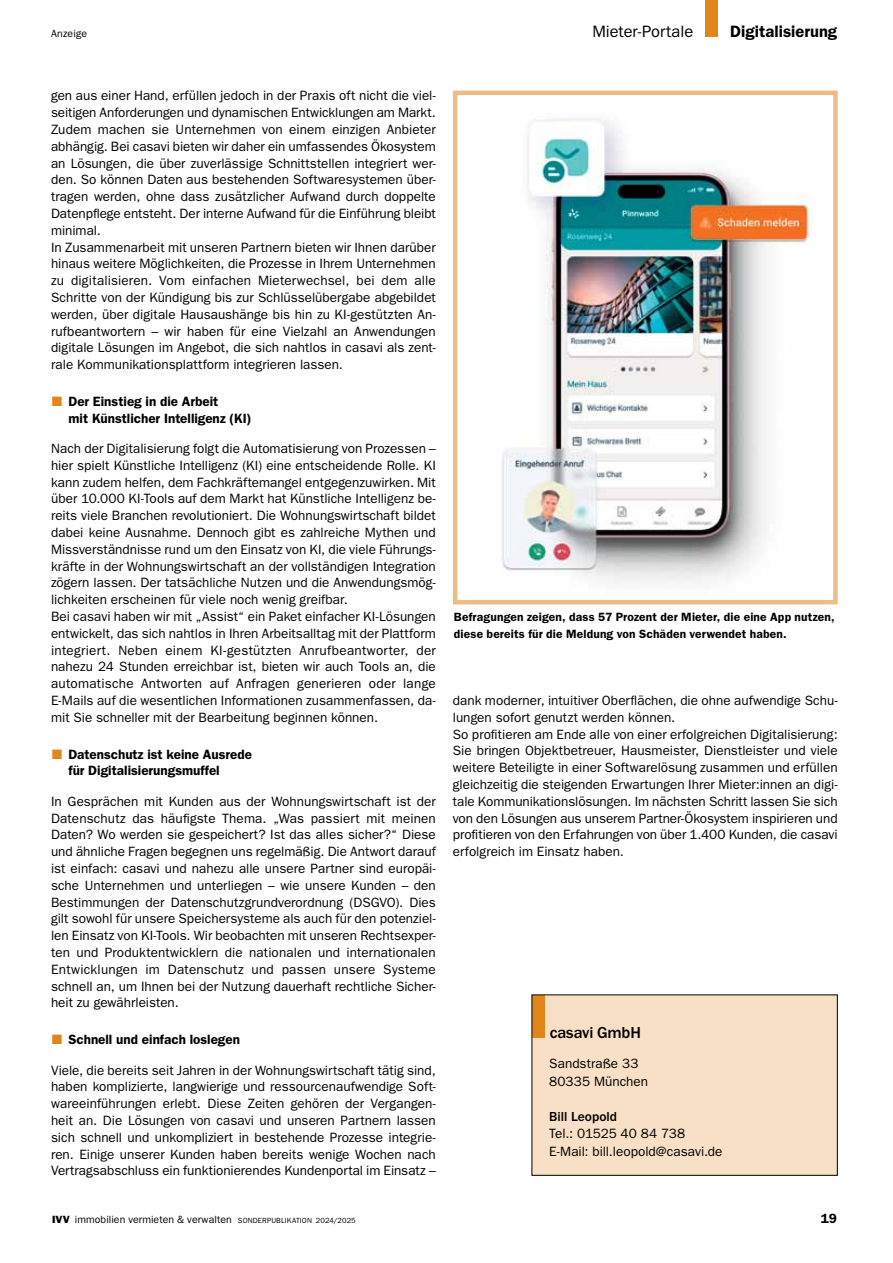
<style>
.page{position:relative;width:893px;height:1263px;background:#fff}
.page>*{position:absolute;margin:0;border:0;box-sizing:border-box;transform-origin:0 0}
.t1{font:600 16.5px "ITC Franklin Gothic Std";color:#000}
.t2{font:16.5px "ITC Franklin Gothic Std";color:#000}
.t3{font:500 16.5px "ITC Franklin Gothic Std";letter-spacing:-.005em;color:#000}
.t4{font:13.5px/16.8px "ITC Franklin Gothic Std";color:#000}
.t5{font:600 13.5px/16.8px "ITC Franklin Gothic Std";color:#000}
.t6{font:500 13.5px "ITC Franklin Gothic Std";color:#000}
.t7{font:600 12px/16.8px "ITC Franklin Gothic Std";letter-spacing:.015em;color:#000}
.t8{font:10.5px "ITC Franklin Gothic Std";letter-spacing:.01em;color:#000}
.s1{color:#e0861b}
.s2{font-family:"ITC Franklin Gothic Std Hvy"}
.s3{font-size:7.5px}
</style>
<div class="page">
<div style="left:532px;top:995px;width:305px;height:180px;background:#f8e0c6"></div>
<div style="left:532px;top:995px;width:13px;height:43px;background:#e0861b"></div>
<div style="left:531px;top:994px;width:307px;height:182px;border:1px solid #000"></div>
<img style="left:469px;top:118px;width:355px;height:487px">
<div style="left:453px;top:91px;width:385px;height:513px;border:4px solid #efbc83"></div>
<p class="t8" style="left:51px;top:27px;width:38px">Anzeige</p>
<p class="t2" style="left:592px;top:22px;width:102px">Mieter-Portale</p>
<p class="t1" style="left:730px;top:21px;width:108px">Digitalisierung</p>
<p class="t4" style="left:51px;top:87px;width:386px">gen aus einer Hand, erfüllen jedoch in der Praxis oft nicht die viel&shy;seitigen Anforderungen und dynamischen Entwicklungen am Markt.<br>Zudem machen sie U nternehmen von einem einzigen Anbieter abhängig. Bei casavi bieten wir daher ein umfassendes Ökosystem an Lösungen, die über zuverlässige Schnittstellen integriert wer&shy;den. So können Daten aus bestehenden Softwaresystemen über&shy;tragen werden, ohne dass zusätzlicher Aufwand durch doppelte Datenpflege entsteht. Der interne Aufwand für die Einführung bleibt minimal.<br>I n Zusammenarbeit mit unseren Partnern bieten wir I hnen darüber hinaus weitere Möglichkeiten, die Prozesse in I hrem U nternehmen zu digitalisieren. Vom einfachen Mieterwechsel, bei dem alle Schritte von der Kündigung bis zur Schlüsselübergabe abgebildet werden, über digitale Hausaushänge bis hin zu KI-gestützten An&shy;rufbeantwortern – wir haben für eine Vielzahl an Anwendungen digitale Lösungen im Angebot, die sich nahtlos in casavi als zent&shy;rale Kommunikationsplattform integrieren lassen.</p>
<p class="t5" style="left:69px;top:393px;width:185px;text-indent:-17px"><span class="s1">■</span> Der Einstieg in die Arbeit<br>mit Künstlicher Intelligenz (KI)</p>
<p class="t4" style="left:51px;top:440px;width:386px">Nach der Digitalisierung folgt die Automatisierung von Prozessen – hier spielt Künstliche I ntelligenz (KI) eine entscheidende Rolle. --KI kann zudem helfen, dem Fachkräftemangel entgegenzuwirken. Mit über 10.000 KI-Tools auf dem Markt hat Künstliche I ntelligenz be&shy;reits viele Branchen revolutioniert. Die Wohnungswirtschaft bildet dabei keine Ausnahme. Dennoch gibt es zahlreiche Mythen und Missverständnisse rund um den Einsatz von KI , die viele Führungs&shy;kräfte in der Wohnungswirtschaft an der vollständigen I ntegration zögern lassen. Der tatsächliche N utzen und die Anwendungsmög&shy;lichkeiten erscheinen für viele noch wenig greifbar.<br>Bei casavi haben wir mit „Assist“ ein Paket einfacher KI-Lösungen entwickelt, das sich nahtlos in I hren Arbeitsalltag mit der Plattform integriert. N eben einem KI -gestützten Anrufbeantworter, der nahezu 24 Stunden erreichbar ist, bieten wir auch Tools an, die automatische Antworten auf Anfragen generieren oder lange -E-Mails auf die wesentlichen I nformationen zusammenfassen, da&shy;mit Sie schneller mit der Bearbeitung beginnen können.</p>
<p class="t5" style="left:69px;top:746px;width:185px;text-indent:-17px"><span class="s1">■</span> Datenschutz ist keine Ausrede für Digitalisierungsmuffel</p>
<p class="t4" style="left:51px;top:793px;width:386px;text-align:justify">I n Gesprächen mit Kunden aus der Wohnungswirtschaft ist der Datenschutz das häufigste Thema. „Was passiert mit meinen -Daten? Wo werden sie gespeichert? Ist das alles sicher?“ Diese und ähnliche Fragen begegnen uns regelmäßig. Die Antwort darauf ist einfach: casavi und nahezu alle unsere Partner sind europäi&shy;sche U nternehmen und unterliegen – wie unsere Kunden – den Bestimmungen der Datenschutzgrundverordnung (DSGVO). Dies gilt sowohl für unsere Speichersysteme als auch für den potenziel&shy;len Einsatz von KI -Tools. Wir beobachten mit unseren Rechtsexper&shy;ten und Produktentwicklern die nationalen und internationalen Entwicklungen im Datenschutz und passen unsere Systeme schnell an, um I hnen bei der N utzung dauerhaft rechtliche Sicher&shy;heit zu gewährleisten.</p>
<p class="t5" style="left:52px;top:1031px;width:190px"><span class="s1">■</span> Schnell und einfach loslegen</p>
<p class="t4" style="left:51px;top:1062px;width:386px;text-align:justify">Viele, die bereits seit Jahren in der Wohnungswirtschaft tätig sind, haben komplizierte, langwierige und ressourcenaufwendige Soft&shy;wareeinführungen erlebt. Diese Zeiten gehören der Vergangen&shy;heit an. Die Lösungen von casavi und unseren Partnern lassen sich schnell und unkompliziert in bestehende Prozesse integrie&shy;ren. -Einige unserer Kunden haben bereits wenige Wochen nach Vertragsabschluss ein funktionierendes Kundenportal im Einsatz –</p>
<p class="t8" style="left:52px;top:1213px;width:305px"><span class="s2">IVV</span> immobilien vermieten &amp; verwalten <span class="s3">sonderpublikation 2024/2025</span></p>
<p class="t7" style="left:454px;top:609px;width:382px">Befragungen zeigen, dass 57 Prozent der Mieter, die eine App nutzen, diese bereits für die Meldung von Schäden verwendet haben.</p>
<p class="t4" style="left:453px;top:692px;width:386px">dank moderner, intuitiver Oberflächen, die ohne aufwendige Schu&shy;lungen sofort genutzt werden können.<br>So profitieren am Ende alle von einer erfolgreichen Digitalisierung:<br>Sie bringen Objektbetreuer, Hausmeister, Dienstleister und viele weitere Beteiligte in einer Softwarelösung zusammen und erfüllen gleichzeitig die steigenden Erwartungen I hrer Mieter:innen an digi&shy;tale Kommunikationslösungen. I m nächsten Schritt lassen Sie sich von den Lösungen aus unserem Partner-Ökosystem inspirieren und profitieren von den Erfahrungen von über 1.400 Kunden, die casavi erfolgreich im Einsatz haben.</p>
<p class="t3" style="left:550px;top:1023px;width:93px">casavi GmbH</p>
<p class="t4" style="left:549px;top:1055px;width:100px;line-height:17.5px">Sandstraße 33<br>80335 München</p>
<p class="t6" style="left:549px;top:1109px;width:69px">Bill Leopold</p>
<p class="t4" style="left:549px;top:1125px;width:175px;line-height:17.5px">Tel.: 01525 40 84 738<br>E-Mail: bill.leopold@casavi.de</p>
<p class="t5" style="left:821px;top:1210px;width:18px">19</p>
</div>
